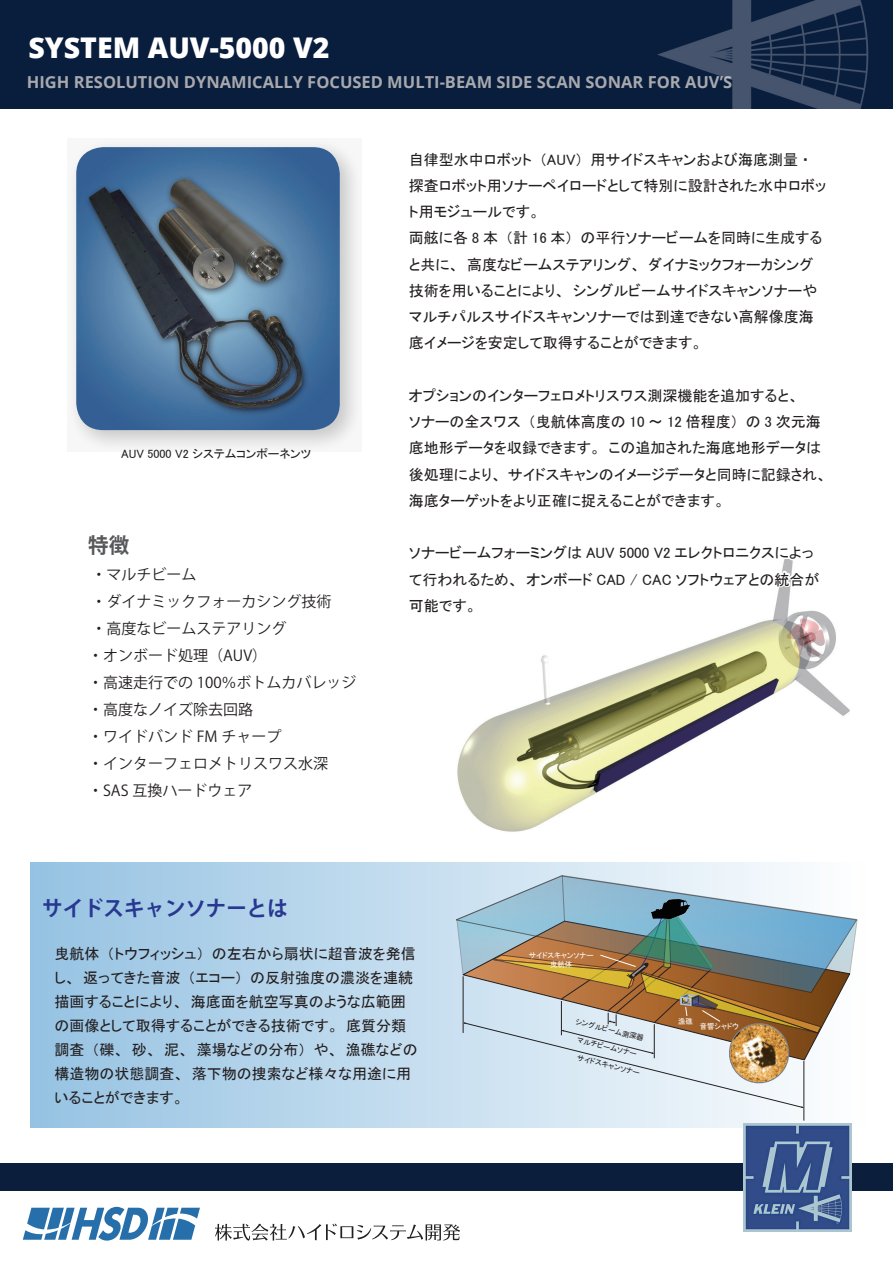
<style>
.page{position:relative;width:893px;height:1263px;background:#fff}
.page>*{position:absolute;margin:0;border:0;box-sizing:border-box;transform-origin:0 0}
.t1{font:800 28.5px "Open Sans";color:#fff}
.t2{font:700 21px "Koz Go Pro";color:#283890}
.t3{font:700 21px "Koz Go Pro";color:#57585a}
.t4{font:700 16.5px "Open Sans";color:#a8a9ad}
.t5{font:15px/26.2px "MS P Gothic";color:#231f20}
.t6{font:15px/27px "Koz Go Pro";color:#231f20}
.t7{font:12px "MS P Gothic";color:#231f20}
.t8{font:7.5px "MS P Gothic";color:#231f20}
.t9{font:7.5px/9px "MS P Gothic";color:#fff;text-align:center}
</style>
<div class="page">
<img style="left:435px;top:619px;width:415px;height:244px">
<div style="left:0;top:1163px;width:893px;height:27px;background:#0b1e3b"></div>
<div style="left:0;top:0;width:893px;height:108px;background:#091d3d"></div>
<svg style="left:23px;top:1207px;width:177px;height:33px"></svg>
<svg style="left:215px;top:1223px;width:245px;height:17px"></svg>
<div style="left:30px;top:863px;width:839px;height:265px;background:linear-gradient(to right,#96c2e2,#fefefe)"></div>
<hr style="left:804px;top:1061px;width:1px;height:59px;background:#231f20">
<svg style="left:457px;top:875px;width:400px;height:233px;background:#b3b9b5"></svg>
<img style="left:726px;top:1024px;width:66px;height:62px">
<img style="left:743px;top:1123px;width:108px;height:108px">
<img style="left:627px;top:0;width:266px;height:109px">
<svg style="left:71px;top:142px;width:288px;height:307px;fill:#ececec"></svg>
<img style="left:76px;top:147px;width:264px;height:283px">
<svg style="left:435px;top:558px;width:394px;height:163px"></svg>
<h1 class="t1" style="left:28px;top:26px;width:303px">SYSTEM AUV-5000 V2</h1>
<p class="t4" style="left:27px;top:71px;width:707px">HIGH RESOLUTION DYNAMICALLY FOCUSED MULTI-BEAM SIDE SCAN SONAR FOR AUV’S</p>
<p class="t7" style="left:121px;top:448px;width:192px">AUV 5000 V2 システムコンポーネンツ</p>
<h2 class="t3" style="left:88px;top:532px;width:42px">特徴</h2>
<p class="t6" style="left:88px;top:562px;width:270px">・マルチビーム<br>・ダイナミックフォーカシング技術<br>・高度なビームステアリング<br>・オンボード処理（AUV）<br>・高速走行での 100％ボトムカバレッジ・高度なノイズ除去回路<br>・ワイドバンド FM チャープ<br>・インターフェロメトリスワス水深・SAS 互換ハードウェア</p>
<h2 class="t2" style="left:42px;top:894px;width:247px">サイドスキャンソナーとは</h2>
<p class="t5" style="left:409px;top:146px;width:419px">自律型水中ロボット（AUV）用サイドスキャンおよび海底測量・探査ロボット用ソナーペイロードとして特別に設計された水中ロボット用モジュールです。<br>両舷に各 8 本（計 16 本）の平行ソナービームを同時に生成すると共に、高度なビームステアリング、ダイナミックフォーカシング技術を用いることにより、シングルビームサイドスキャンソナーやマルチパルスサイドスキャンソナーでは到達できない高解像度海底イメージを安定して取得することができます。</p>
<p class="t5" style="left:409px;top:382px;width:420px">オプションのインターフェロメトリスワス測深機能を追加すると、<br>ソナーの全スワス（曳航体高度の 10 ～ 12 倍程度）の 3 次元海底地形データを収録できます。この追加された海底地形データは後処理により、サイドスキャンのイメージデータと同時に記録され、海底ターゲットをより正確に捉えることができます。</p>
<p class="t5" style="left:409px;top:540px;width:412px">ソナービームフォーミングは AUV 5000 V2 エレクトロニクスによって行われるため、オンボード CAD / CAC ソフトウェアとの統合が可能です。</p>
<p class="t5" style="left:424px;top:225px;width:30px">側で</p>
<p class="t5" style="left:451px;top:303px;width:16px">バ</p>
<p class="t5" style="left:54px;top:941px;width:365px;line-height:24px">曳航体（トウフィッシュ）の左右から扇状に超音波を発信し、返ってきた音波（エコー）の反射強度の濃淡を連続描画することにより、海底面を航空写真のような広範囲の画像として取得することができる技術です。底質分類調査（礫、砂、泥、藻場などの分布）や、漁礁などの構造物の状態調査、落下物の捜索など様々な用途に用いることができます。</p>
<p class="t9" style="left:529px;top:950px;width:66px">サイドスキャンソナー曳航体</p>
<p class="t8" style="left:577px;top:1018px;width:71px;rotate:14deg">シングルビーム測深器</p>
<p class="t8" style="left:578px;top:1036px;width:63px;rotate:14deg">マルチビームソナー</p>
<p class="t8" style="left:578px;top:1054px;width:66px;rotate:14deg">サイドスキャンソナー</p>
<p class="t9" style="left:678px;top:1016px;width:16px">漁礁</p>
<p class="t9" style="left:700px;top:1022px;width:41px">音響シャドウ</p>
</div>
